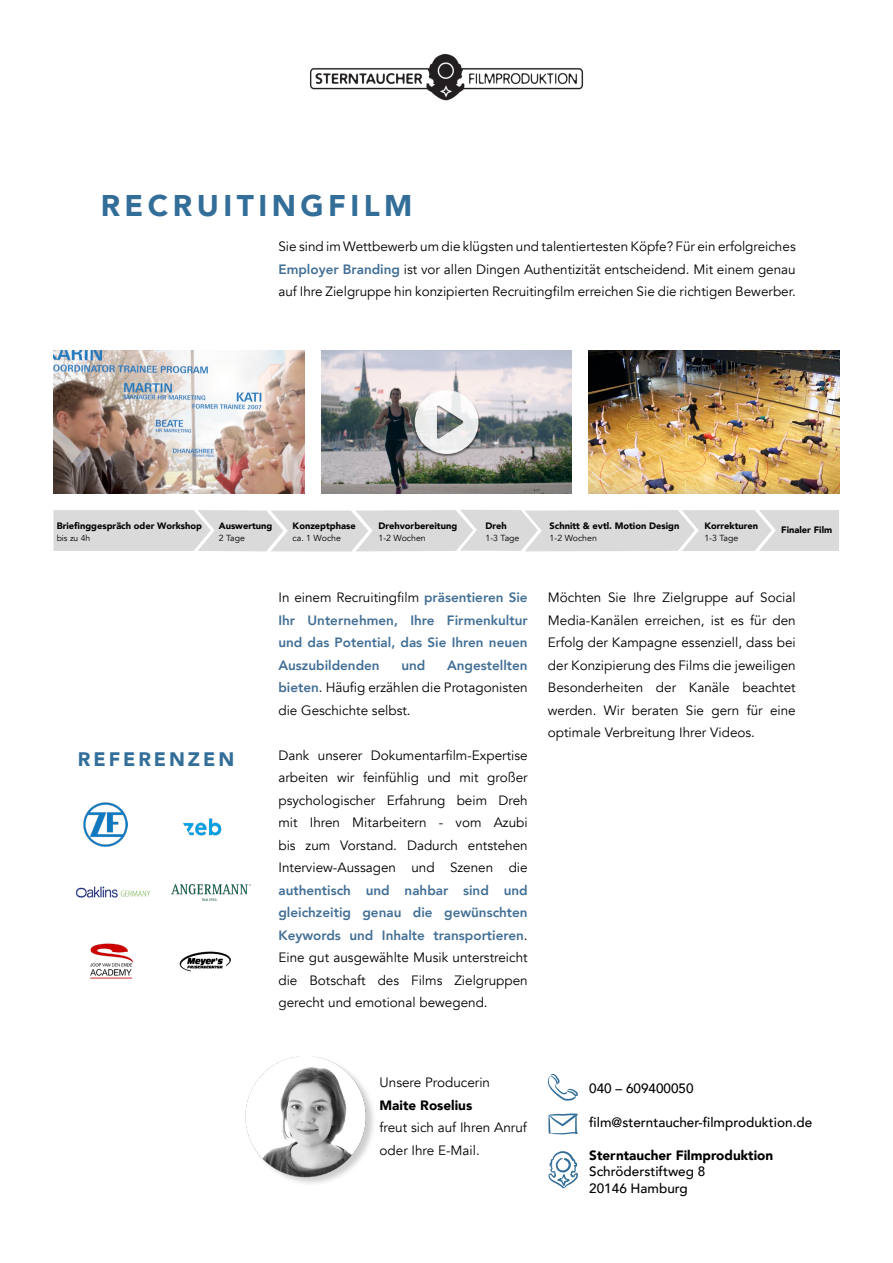
<style>
.page{position:relative;width:893px;height:1263px;background:#fff}
.page>*{position:absolute;margin:0;border:0;box-sizing:border-box;transform-origin:0 0}
.t1{font:900 29.85px "Avenir";letter-spacing:.15em;color:#336e99}
.t2{font:900 19.5px "Avenir";letter-spacing:.15em;color:#336e99}
.t3{font:13.5px/22.5px "Avenir";color:#000;text-align:justify}
.t4{font:800 13.5px/22.5px "Avenir";color:#426f96;text-align:justify}
.t5{font:500 13.5px/16.2px "Avenir";color:#000}
.t6{font:900 13.5px "Avenir";color:#000}
.t7{font:900 9.3px "Avenir";color:#000}
.t8{font:8.85px "Avenir";color:#000}
.t9{font:8.55px "Avenir";color:#000}
.s1{font-weight:800;color:#426f96}
.s2{font-weight:400;color:#000}
</style>
<div class="page">
<img style="left:310px;top:53px;width:274px;height:48px">
<img style="left:53px;top:350px;width:251px;height:144px">
<img style="left:321px;top:350px;width:251px;height:144px">
<img style="left:588px;top:350px;width:251px;height:144px">
<svg style="left:548px;top:1113px;width:30px;height:21px"></svg>
<svg style="left:548px;top:1074px;width:30px;height:27px"></svg>
<img style="left:183px;top:818px;width:39px;height:18px">
<img style="left:84px;top:803px;width:43px;height:43px">
<svg style="left:548px;top:1151px;width:30px;height:37px"></svg>
<img style="left:76px;top:886px;width:74px;height:12px">
<img style="left:171px;top:885px;width:79px;height:15px">
<img style="left:90px;top:943px;width:44px;height:36px">
<div style="left:413px;top:391px;width:66px;height:66px;background:#000;opacity:.5"></div>
<svg style="left:415px;top:390px;width:63px;height:64px"></svg>
<img style="left:180px;top:951px;width:51px;height:20px">
<div style="left:53px;top:510px;width:786px;height:41px;background:#dadada"></div>
<img style="left:245px;top:1057px;width:129px;height:125px">
<h1 class="t1" style="left:101px;top:180px;width:313px">RECRUITINGFILM</h1>
<p class="t3" style="left:278px;top:236px;width:519px">Sie sind im Wettbewerb um die klügsten und talentiertesten Köpfe? Für ein erfolgreiches <span class="s1">Employer Branding</span> ist vor allen Dingen Authentizität entscheidend. Mit einem genau auf Ihre Zielgruppe hin konzipierten Recruitingfilm erreichen Sie die richtigen Bewerber.</p>
<p class="t7" style="left:57px;top:517px;width:147px">Briefinggespräch oder Workshop</p>
<p class="t9" style="left:57px;top:532px;width:35px">bis zu 4h</p>
<p class="t7" style="left:219px;top:517px;width:55px">Auswertung</p>
<p class="t8" style="left:219px;top:532px;width:28px">2 Tage</p>
<p class="t7" style="left:293px;top:517px;width:65px">Konzeptphase</p>
<p class="t8" style="left:293px;top:532px;width:50px">ca. 1 Woche</p>
<p class="t7" style="left:378px;top:517px;width:80px">Drehvorbereitung</p>
<p class="t8" style="left:378px;top:532px;width:49px">1-2 Wochen</p>
<p class="t7" style="left:485px;top:517px;width:23px">Dreh</p>
<p class="t8" style="left:485px;top:532px;width:36px">1-3 Tage</p>
<p class="t7" style="left:550px;top:517px;width:131px">Schnitt &amp; evtl. Motion Design</p>
<p class="t8" style="left:550px;top:532px;width:49px">1-2 Wochen</p>
<p class="t7" style="left:704px;top:517px;width:55px">Korrekturen</p>
<p class="t8" style="left:704px;top:532px;width:36px">1-3 Tage</p>
<p class="t7" style="left:781px;top:522px;width:52px">Finaler Film</p>
<h2 class="t2" style="left:78px;top:743px;width:158px">REFERENZEN</h2>
<p class="t4" style="left:278px;top:586px;width:251px"><span class="s2">In einem Recruitingfilm</span> präsentieren Sie Ihr Unternehmen, Ihre Firmenkultur und das Potential, das Sie Ihren neuen Auszubildenden</p>
<p class="t3" style="left:278px;top:654px;width:251px;text-indent:169px"><span class="s1">Angestellten bieten</span>. Häufig erzählen die Protagonisten die Geschichte selbst.</p>
<p class="t3" style="left:278px;top:744px;width:251px">Dank unserer Dokumentarfilm-Expertise arbeiten wir feinfühlig und mit großer psychologischer Erfahrung beim Dreh mit Ihren Mitarbeitern - vom Azubi bis zum Vorstand. Dadurch entstehen Interview-Aussagen und Szenen die</p>
<p class="t3" style="left:278px;top:879px;width:251px"><span class="s1">authentisch und nahbar sind und gleichzeitig genau die gewünschten Keywords und Inhalte transportieren</span>.<br>Eine gut ausgewählte Musik unterstreicht die Botschaft des Films Zielgruppen gerecht und emotional bewegend.</p>
<p class="t4" style="left:401px;top:654px;width:26px">und</p>
<p class="t3" style="left:548px;top:586px;width:249px">Möchten Sie Ihre Zielgruppe auf Social Media-Kanälen erreichen, ist es für den Erfolg der Kampagne essenziell, dass bei der Konzipierung des Films die jeweiligen Besonderheiten der Kanäle beachtet werden. Wir beraten Sie gern für eine optimale Verbreitung Ihrer Videos.</p>
<p class="t3" style="left:380px;top:1072px;width:112px">Unsere Producerin</p>
<p class="t6" style="left:380px;top:1094px;width:94px">Maite Roselius</p>
<p class="t3" style="left:380px;top:1117px;width:149px">freut sich auf Ihren Anruf oder Ihre E-Mail.</p>
<p class="t5" style="left:589px;top:1079px;width:106px">040 – 609400050</p>
<p class="t5" style="left:589px;top:1113px;width:224px">film@sterntaucher-filmproduktion.de</p>
<p class="t6" style="left:589px;top:1144px;width:185px">Sterntaucher Filmproduktion</p>
<p class="t5" style="left:589px;top:1163px;width:118px">Schröderstiftweg 8<br>20146 Hamburg</p>
</div>
